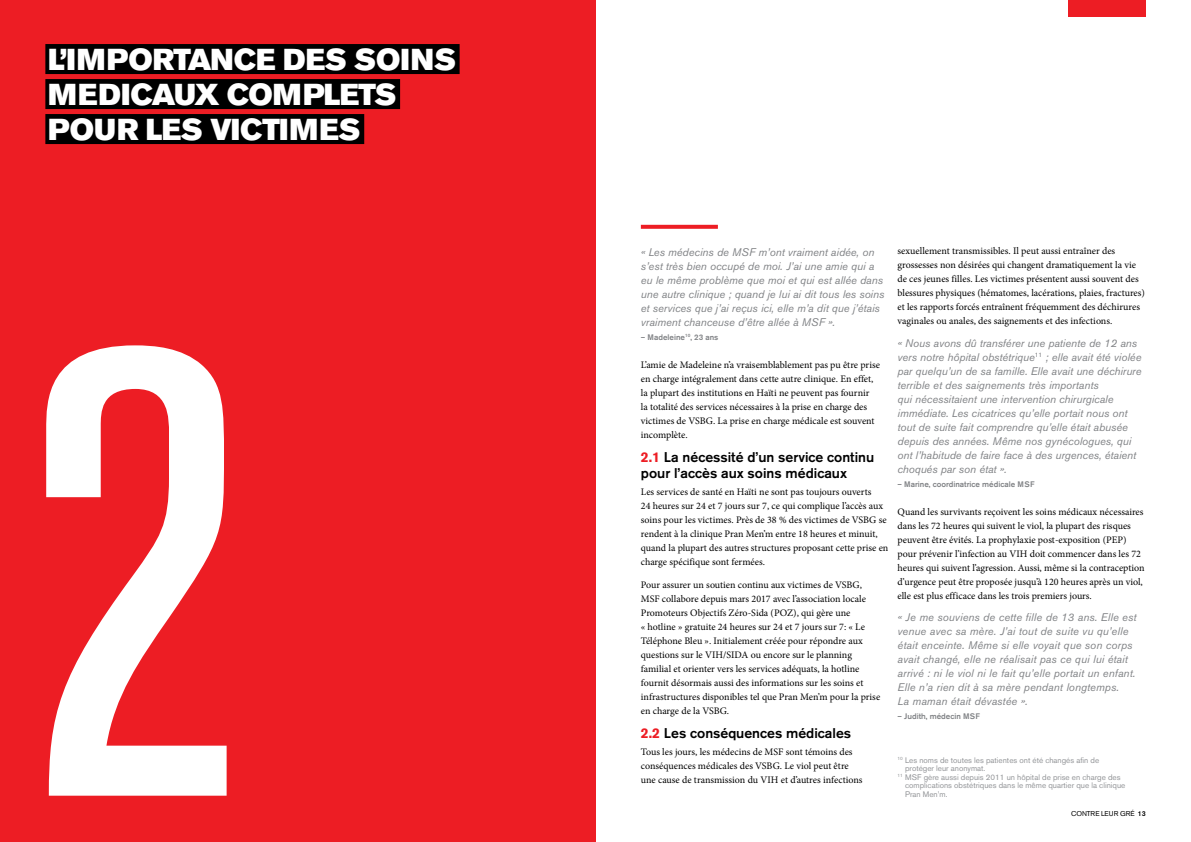
<style>
.page{position:relative;width:1191px;height:842px;background:#fff}
.page>*{position:absolute;margin:0;border:0;box-sizing:border-box;transform-origin:0 0}
.t1{font:500 condensed 632.4px "Akzidenz Grotesk BE";color:#fff}
.t2{font:30px/35px "Akzidenz Grotesk BE Super";color:#fff}
.t3{font:500 14px/16px "Akzidenz Grotesk BE";color:#000}
.t4{font:italic 11px/14px "Akzidenz Grotesk BE";color:#808285}
.t5{font:10px/14px "Minion Pro";color:#000}
.t6{font:8px "Akzidenz Grotesk BE";color:#939598}
.t7{font:500 8px "Akzidenz Grotesk BE";color:#808285}
.t8{font:7px "Akzidenz Grotesk BE";letter-spacing:-.005em;color:#000}
.s1{font-weight:700;color:#ed1d24}
.s2{font-weight:500}
</style>
<div class="page">
<div style="left:0;top:0;width:595px;height:842px;background:#ed1d24"></div>
<div style="left:45px;top:44px;width:414px;height:30px;background:#000"></div>
<div style="left:45px;top:79px;width:355px;height:30px;background:#000"></div>
<div style="left:45px;top:114px;width:319px;height:30px;background:#000"></div>
<svg style="left:641px;top:225px;width:77px;height:4px"></svg>
<div style="left:1068px;top:0;width:77px;height:17px;background:#ed1d24"></div>
<h2 class="t2" style="left:48px;top:42px;width:409px">L’IMPORTANCE DES SOINS<br>MEDICAUX COMPLETS<br>POUR LES VICTIMES</h2>
<h1 class="t1" style="left:23px;top:228px;width:225px">2</h1>
<p class="t4" style="left:641px;top:245px;width:245px">« Les médecins de MSF m’ont vraiment aidée, on s’est très bien occupé de moi. J’ai une amie qui a eu le même problème que moi et qui est allée dans une autre clinique ; quand je lui ai dit tous les soins et services que j’ai reçus ici, elle m’a dit que j’étais vraiment chanceuse d’être allée à MSF ».</p>
<p class="t7" style="left:641px;top:332px;width:79px">– Madeleine<sup>10</sup>, 23 ans</p>
<p class="t5" style="left:641px;top:358px;width:241px">L’amie de Madeleine n’a vraisemblablement pas pu être prise en charge intégralement dans cette autre clinique. En effet, la plupart des institutions en Haïti ne peuvent pas fournir<br>la totalité des services nécessaires à la prise en charge des victimes de VSBG. La prise en charge médicale est souvent incomplète.</p>
<h3 class="t3" style="left:641px;top:449px;width:235px"><span class="s1">2.1</span> La nécessité d’un service continu pour l’accès aux soins médicaux</h3>
<p class="t5" style="left:641px;top:485px;width:249px">Les services de santé en Haïti ne sont pas toujours ouverts<br>24 heures sur 24 et 7 jours sur 7, ce qui complique l’accès aux soins pour les victimes. Près de 38 % des victimes de VSBG se rendent à la clinique Pran Men’m entre 18 heures et minuit, quand la plupart des autres structures proposant cette prise en charge spécifique sont fermées.</p>
<p class="t5" style="left:641px;top:577px;width:241px">Pour assurer un soutien continu aux victimes de VSBG, MSF collabore depuis mars 2017 avec l’association locale Promoteurs Objectifs Zéro-Sida (POZ), qui gère une<br>« hotline » gratuite 24 heures sur 24 et 7 jours sur 7: « Le Téléphone Bleu ». Initialement créée pour répondre aux questions sur le VIH/SIDA ou encore sur le planning familial et orienter vers les services adéquats, la hotline fournit désormais aussi des informations sur les soins et infrastructures disponibles tel que Pran Men’m pour la prise en charge de la VSBG.</p>
<h3 class="t3" style="left:641px;top:725px;width:212px"><span class="s1">2.2</span> Les conséquences médicales</h3>
<p class="t5" style="left:641px;top:745px;width:223px">Tous les jours, les médecins de MSF sont témoins des conséquences médicales des VSBG. Le viol peut être une cause de transmission du VIH et d’autres infections</p>
<p class="t5" style="left:897px;top:244px;width:249px">sexuellement transmissibles. Il peut aussi entraîner des grossesses non désirées qui changent dramatiquement la vie de ces jeunes filles. Les victimes présentent aussi souvent des blessures physiques (hématomes, lacérations, plaies, fractures) et les rapports forcés entraînent fréquemment des déchirures vaginales ou anales, des saignements et des infections.</p>
<p class="t4" style="left:897px;top:336px;width:245px">« Nous avons dû transférer une patiente de 12 ans vers notre hôpital obstétrique<sup>11</sup> ; elle avait été violée par quelqu’un de sa famille. Elle avait une déchirure terrible et des saignements très importants<br>qui nécessitaient une intervention chirurgicale immédiate. Les cicatrices qu’elle portait nous ont tout de suite fait comprendre qu’elle était abusée depuis des années. Même nos gynécologues, qui ont l’habitude de faire face à des urgences, étaient choqués par son état ».</p>
<p class="t7" style="left:897px;top:479px;width:138px">– Marine, coordinatrice médicale MSF</p>
<p class="t5" style="left:897px;top:505px;width:249px">Quand les survivants reçoivent les soins médicaux nécessaires dans les 72 heures qui suivent le viol, la plupart des risques peuvent être évités. La prophylaxie post-exposition (PEP) pour prévenir l’infection au VIH doit commencer dans les 72 heures qui suivent l’agression. Aussi, même si la contraception d’urgence peut être proposée jusqu’à 120 heures après un viol, elle est plus efficace dans les trois premiers jours.</p>
<p class="t4" style="left:897px;top:611px;width:240px">« Je me souviens de cette fille de 13 ans. Elle est venue avec sa mère. J’ai tout de suite vu qu’elle était enceinte. Même si elle voyait que son corps avait changé, elle ne réalisait pas ce qui lui était arrivé : ni le viol ni le fait qu’elle portait un enfant.<br>Elle n’a rien dit à sa mère pendant longtemps.<br>La maman était dévastée ».</p>
<p class="t7" style="left:897px;top:712px;width:84px">– Judith, médecin MSF</p>
<p class="t6" style="left:897px;top:755px;width:203px"><sup>10</sup> Les noms de toutes les patientes ont été changés afin de</p>
<p class="t6" style="left:905px;top:763px;width:82px">protéger leur anonymat.</p>
<p class="t6" style="left:897px;top:772px;width:224px"><sup>11</sup> MSF gère aussi depuis 2011 un hôpital de prise en charge des</p>
<p class="t6" style="left:905px;top:780px;width:222px">complications obstétriques dans le même quartier que la clinique</p>
<p class="t6" style="left:905px;top:789px;width:44px">Pran Men’m.</p>
<p class="t8" style="left:1071px;top:809px;width:76px">CONTRE LEUR GRÉ <span class="s2">13</span></p>
</div>
